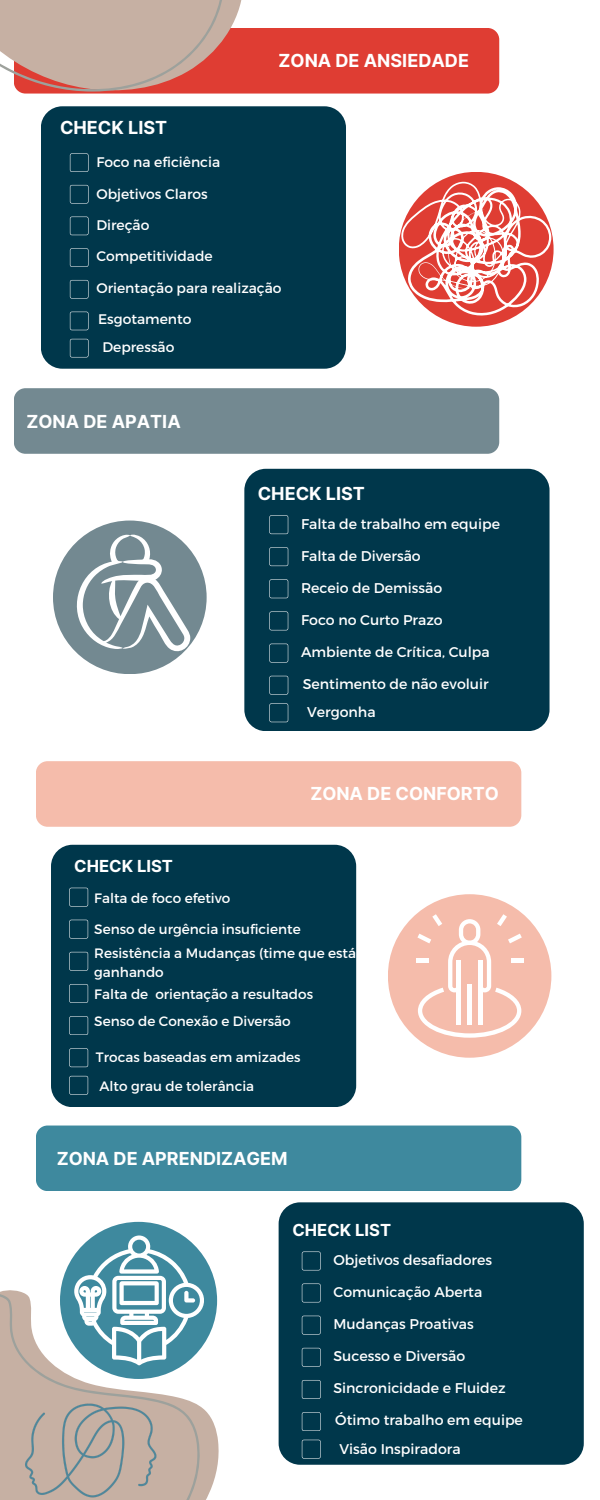
<style>
.page{position:relative;width:600px;height:1500px;background:#fff}
.page>*{position:absolute;margin:0;border:0;box-sizing:border-box;transform-origin:0 0}
.t1{font:700 18px "Inter";color:#fff}
.t2{font:700 16.6px "Inter";color:#fff}
.t3{font:14.1px/28.6px "Montserrat";color:#fff}
.t4{font:13.9px/28.2px "Montserrat";color:#fff}
.t5{font:13.6px/19px "Montserrat";color:#fff}
</style>
<div class="page">
<svg style="left:0;top:1259px;width:218px;height:241px"></svg>
<div style="left:36px;top:1126px;width:485px;height:65px;background:#3e899e;border-radius:12px"></div>
<div style="left:60px;top:1222px;width:157px;height:157px;background:#3e899e;border-radius:50%"></div>
<div style="left:244px;top:469px;width:306px;height:262px;background:#00374b;border-radius:21px"></div>
<div style="left:279px;top:1202px;width:305px;height:263px;background:#00374b;border-radius:21px"></div>
<svg style="left:302px;top:1440px;width:19px;height:18px"></svg>
<svg style="left:302px;top:1412px;width:19px;height:19px"></svg>
<svg style="left:302px;top:1380px;width:19px;height:19px"></svg>
<svg style="left:302px;top:1348px;width:19px;height:19px"></svg>
<svg style="left:302px;top:1284px;width:19px;height:18px"></svg>
<svg style="left:302px;top:1252px;width:19px;height:18px"></svg>
<svg style="left:302px;top:1316px;width:19px;height:18px"></svg>
<div style="left:51px;top:845px;width:305px;height:262px;background:#00374b;border-radius:21px"></div>
<svg style="left:269px;top:703px;width:19px;height:19px"></svg>
<svg style="left:269px;top:676px;width:19px;height:19px"></svg>
<svg style="left:269px;top:644px;width:19px;height:18px"></svg>
<svg style="left:269px;top:611px;width:19px;height:19px"></svg>
<svg style="left:269px;top:579px;width:19px;height:19px"></svg>
<svg style="left:269px;top:547px;width:19px;height:19px"></svg>
<svg style="left:269px;top:515px;width:19px;height:19px"></svg>
<div style="left:388px;top:894px;width:163px;height:164px;background:#f5bcab;border-radius:50%"></div>
<div style="left:36px;top:761px;width:485px;height:66px;background:#f5bcab;border-radius:12px"></div>
<div style="left:14px;top:388px;width:485px;height:66px;background:#738991;border-radius:12px"></div>
<div style="left:53px;top:521px;width:154px;height:153px;background:#738991;border-radius:50%"></div>
<div style="left:41px;top:106px;width:305px;height:263px;background:#00374b;border-radius:21px"></div>
<svg style="left:70px;top:339px;width:18px;height:18px"></svg>
<svg style="left:70px;top:312px;width:18px;height:18px"></svg>
<svg style="left:70px;top:280px;width:18px;height:19px"></svg>
<svg style="left:70px;top:248px;width:18px;height:19px"></svg>
<svg style="left:70px;top:217px;width:18px;height:18px"></svg>
<svg style="left:70px;top:185px;width:18px;height:18px"></svg>
<svg style="left:70px;top:153px;width:18px;height:19px"></svg>
<div style="left:14px;top:28px;width:485px;height:66px;background:#df3d33;border-radius:12px"></div>
<div style="left:399px;top:172px;width:155px;height:155px;background:#df3d33;border-radius:50%"></div>
<svg style="left:0;top:0;width:242px;height:93px"></svg>
<svg style="left:401px;top:182px;width:150px;height:134px"></svg>
<svg style="left:69px;top:534px;width:121px;height:121px"></svg>
<hr style="left:416px;top:958px;width:13px;height:4px;background:#fff">
<svg style="left:417px;top:914px;width:105px;height:124px"></svg>
<hr style="left:511px;top:958px;width:13px;height:4px;background:#fff">
<svg style="left:74px;top:1236px;width:130px;height:129px"></svg>
<img style="left:0;top:1384px;width:183px;height:116px">
<svg style="left:69px;top:1076px;width:19px;height:19px"></svg>
<svg style="left:69px;top:1048px;width:19px;height:19px"></svg>
<svg style="left:69px;top:1016px;width:19px;height:19px"></svg>
<svg style="left:69px;top:984px;width:19px;height:19px"></svg>
<svg style="left:69px;top:920px;width:19px;height:18px"></svg>
<svg style="left:69px;top:888px;width:19px;height:18px"></svg>
<svg style="left:69px;top:952px;width:19px;height:19px"></svg>
<h2 class="t1" style="left:60px;top:117px;width:109px">CHECK LIST</h2>
<h2 class="t1" style="left:279px;top:50px;width:192px">ZONA DE ANSIEDADE</h2>
<p class="t4" style="left:96px;top:147px;width:125px">Foco na eficiência</p>
<h2 class="t4" style="left:96px;top:179px;width:113px">Objetivos Claros</h2>
<p class="t4" style="left:96px;top:210px;width:55px">Direção</p>
<p class="t4" style="left:96px;top:242px;width:118px">Competitividade</p>
<p class="t4" style="left:96px;top:273px;width:187px">Orientação para realização</p>
<p class="t4" style="left:102px;top:305px;width:91px;text-indent:-4px">Esgotamento<br>Depressão</p>
<p class="t1" style="left:27px;top:410px;width:156px">ZONA DE APATIA</p>
<h1 class="t2" style="left:74px;top:856px;width:100px">CHECK LIST</h1>
<h1 class="t1" style="left:258px;top:482px;width:109px">CHECK LIST</h1>
<h1 class="t3" style="left:301px;top:509px;width:200px">Falta de trabalho em equipe</h1>
<p class="t3" style="left:301px;top:541px;width:121px">Falta de Diversão</p>
<h2 class="t3" style="left:301px;top:573px;width:143px">Receio de Demissão</h2>
<p class="t3" style="left:301px;top:605px;width:143px">Foco no Curto Prazo</p>
<p class="t3" style="left:301px;top:637px;width:190px">Ambiente de Crítica, Culpa</p>
<p class="t3" style="left:307px;top:669px;width:183px;text-indent:-4px">Sentimento de não evoluir<br>Vergonha</p>
<h1 class="t1" style="left:310px;top:783px;width:190px">ZONA DE CONFORTO</h1>
<p class="t5" style="left:94px;top:888px;width:138px">Falta de foco efetivo</p>
<p class="t5" style="left:94px;top:919px;width:208px">Senso de urgência insuficiente</p>
<p class="t5" style="left:94px;top:943px;width:263px">Resistência a Mudanças (time que está ganhando</p>
<p class="t5" style="left:94px;top:984px;width:220px">Falta de orientação a resultados</p>
<p class="t5" style="left:94px;top:1011px;width:198px">Senso de Conexão e Diversão</p>
<p class="t5" style="left:96px;top:1047px;width:206px">Trocas baseadas em amizades</p>
<p class="t5" style="left:99px;top:1076px;width:156px">Alto grau de tolerância</p>
<h2 class="t1" style="left:57px;top:1147px;width:233px">ZONA DE APRENDIZAGEM</h2>
<p class="t2" style="left:292px;top:1220px;width:100px">CHECK LIST</p>
<h2 class="t3" style="left:333px;top:1245px;width:160px">Objetivos desafiadores</h2>
<h2 class="t3" style="left:333px;top:1277px;width:150px">Comunicação Aberta</h2>
<p class="t3" style="left:333px;top:1309px;width:142px">Mudanças Proativas</p>
<h1 class="t3" style="left:333px;top:1341px;width:133px">Sucesso e Diversão</h1>
<p class="t3" style="left:333px;top:1373px;width:174px">Sincronicidade e Fluidez</p>
<h1 class="t3" style="left:335px;top:1405px;width:189px">Ótimo trabalho em equipe</h1>
<p class="t3" style="left:340px;top:1434px;width:123px">Visão Inspiradora</p>
</div>
